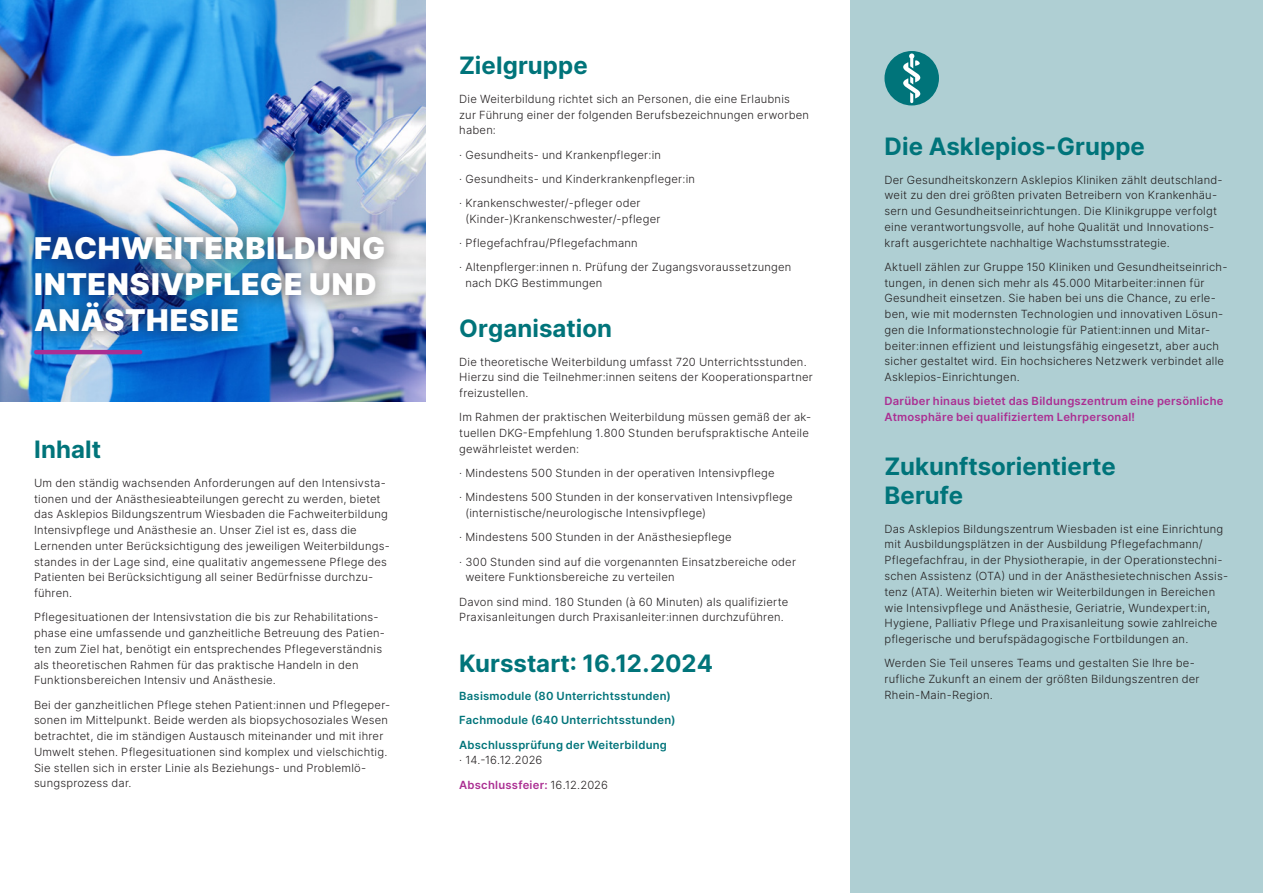
<style>
.page{position:relative;width:1263px;height:893px;background:#fff}
.page>*{position:absolute;margin:0;border:0;box-sizing:border-box;transform-origin:0 0}
.t1{font:900 30px/36px "Inter";letter-spacing:.02em;color:#fff}
.t2{font:700 24px/28.8px "Inter";letter-spacing:.005em;color:#00747a}
.t3{font:300 11.25px/15.8px "Inter";letter-spacing:.02em;color:#231f20}
.t4{font:600 11.25px/24.3px "Inter";letter-spacing:.02em;color:#00747a}
.t5{font:600 11.25px/15.8px "Inter";letter-spacing:.02em;color:#ab2e92}
.t6{font:300 11.25px/24.3px "Inter";color:#231f20}
.s1{font-weight:600;color:#ab2e92}
</style>
<div class="page">
<div style="left:850px;top:0;width:413px;height:893px;background:#afcfd3"></div>
<img style="left:0;top:0;width:425px;height:401px">
<div style="left:16px;top:217px;width:387px;height:134px;background:#231f20;opacity:.8"></div>
<hr style="left:36px;top:350px;width:104px;height:4px;background:#ab2e92">
<div style="left:884px;top:51px;width:55px;height:54px;background:#00747a;border-radius:50%"></div>
<svg style="left:903px;top:53px;width:17px;height:50px"></svg>
<h1 class="t1" style="left:34px;top:229px;width:353px">FACHWEITERBILDUNG<br>INTENSIVPFLEGE UND<br>ANÄSTHESIE</h1>
<h2 class="t2" style="left:34px;top:434px;width:69px">Inhalt</h2>
<p class="t3" style="left:34px;top:475px;width:357px">Um den ständig wachsenden Anforderungen auf den Intensivsta&shy;tionen und der Anästhesieabteilungen gerecht zu werden, bietet das Asklepios Bildungszentrum Wiesbaden die Fachweiterbildung Intensivpflege und Anästhesie an. Unser Ziel ist es, dass die Lernenden unter Berücksichtigung des jeweiligen Weiterbildungs&shy;standes in der Lage sind, eine qualitativ angemessene Pflege des Patienten bei Berücksichtigung all seiner Bedürfnisse durchzu&shy;führen.</p>
<p class="t3" style="left:34px;top:609px;width:352px">Pflegesituationen der Intensivstation die bis zur Rehabilitations&shy;phase eine umfassende und ganzheitliche Betreuung des Patien&shy;ten zum Ziel hat, benötigt ein entsprechendes Pflegeverständnis als theoretischen Rahmen für das praktische Handeln in den Funktionsbereichen Intensiv und Anästhesie.</p>
<p class="t3" style="left:34px;top:697px;width:358px">Bei der ganzheitlichen Pflege stehen Patient:innen und Pflegeper&shy;sonen im Mittelpunkt. Beide werden als biopsychosoziales Wesen betrachtet, die im ständigen Austausch miteinander und mit ihrer Umwelt stehen. Pflegesituationen sind komplex und vielschichtig.<br>Sie stellen sich in erster Linie als Beziehungs- und Problemlö&shy;sungsprozess dar.</p>
<h2 class="t2" style="left:459px;top:50px;width:130px">Zielgruppe</h2>
<p class="t3" style="left:459px;top:91px;width:351px">Die Weiterbildung richtet sich an Personen, die eine Erlaubnis zur Führung einer der folgenden Berufsbezeichnungen erworben haben:</p>
<p class="t3" style="left:459px;top:142px;width:237px;line-height:24.3px">· Gesundheits- und Krankenpfleger:in<br>· Gesundheits- und Kinderkrankenpfleger:in · Krankenschwester/-pfleger oder</p>
<p class="t3" style="left:459px;top:206px;width:334px;line-height:24.3px;text-indent:6px">(Kinder-)Krankenschwester/-pfleger<br>· Pflegefachfrau/Pflegefachmann<br>· Altenpflerger:innen n. Prüfung der Zugangsvoraussetzungen</p>
<p class="t3" style="left:465px;top:275px;width:138px">nach DKG Bestimmungen</p>
<h2 class="t2" style="left:459px;top:313px;width:154px">Organisation</h2>
<p class="t3" style="left:459px;top:354px;width:355px">Die theoretische Weiterbildung umfasst 720 Unterrichtsstunden.<br>Hierzu sind die Teilnehmer:innen seitens der Kooperationspartner freizustellen.</p>
<p class="t3" style="left:459px;top:409px;width:353px">Im Rahmen der praktischen Weiterbildung müssen gemäß der ak&shy;tuellen DKG-Empfehlung 1.800 Stunden berufspraktische Anteile gewährleistet werden:</p>
<p class="t3" style="left:459px;top:461px;width:335px;line-height:24.3px">· Mindestens 500 Stunden in der operativen Intensivpflege<br>· Mindestens 500 Stunden in der konservativen Intensivpflege</p>
<p class="t3" style="left:459px;top:501px;width:338px;line-height:24.3px;text-indent:6px">(internistische/neurologische Intensivpflege)<br>· Mindestens 500 Stunden in der Anästhesiepflege<br>· 300 Stunden sind auf die vorgenannten Einsatzbereiche oder</p>
<p class="t3" style="left:459px;top:565px;width:330px;line-height:24.3px;text-indent:6px">weitere Funktionsbereiche zu verteilen<br>Davon sind mind. 180 Stunden (à 60 Minuten) als qualifizierte</p>
<p class="t3" style="left:459px;top:609px;width:326px">Praxisanleitungen durch Praxisanleiter:innen durchzuführen.</p>
<h2 class="t2" style="left:459px;top:648px;width:255px">Kursstart: 16.12.2024</h2>
<p class="t4" style="left:459px;top:683px;width:218px">Basismodule (80 Unterrichtsstunden)<br>Fachmodule (640 Unterrichtsstunden)<br>Abschlussprüfung der Weiterbildung</p>
<p class="t6" style="left:459px;top:748px;width:150px">· 14.-16.12.2026<br><span class="s1">Abschlussfeier:</span> 16.12.2026</p>
<h2 class="t2" style="left:884px;top:131px;width:262px">Die Asklepios-Gruppe</h2>
<p class="t3" style="left:884px;top:171px;width:340px">Der Gesundheitskonzern Asklepios Kliniken zählt deutschland&shy;weit zu den drei größten privaten Betreibern von Krankenhäu&shy;sern und Gesundheitseinrichtungen. Die Klinikgruppe verfolgt eine verantwortungsvolle, auf hohe Qualität und Innovations&shy;kraft ausgerichtete nachhaltige Wachstumsstrategie.</p>
<p class="t3" style="left:884px;top:259px;width:344px">Aktuell zählen zur Gruppe 150 Kliniken und Gesundheitseinrich&shy;tungen, in denen sich mehr als 45.000 Mitarbeiter:innen für Gesundheit einsetzen. Sie haben bei uns die Chance, zu erle&shy;ben, wie mit modernsten Technologien und innovativen Lösun&shy;gen die Informationstechnologie für Patient:innen und Mitar&shy;beiter:innen effizient und leistungsfähig eingesetzt, aber auch sicher gestaltet wird. Ein hochsicheres Netzwerk verbindet alle Asklepios-Einrichtungen.</p>
<p class="t5" style="left:884px;top:393px;width:340px">Darüber hinaus bietet das Bildungszentrum eine persönliche<br>Atmosphäre bei qualifiziertem Lehrpersonal!</p>
<h2 class="t2" style="left:884px;top:451px;width:233px">Zukunftsorientierte<br>Berufe</h2>
<p class="t3" style="left:884px;top:521px;width:345px">Das Asklepios Bildungszentrum Wiesbaden ist eine Einrichtung mit Ausbildungsplätzen in der Ausbildung Pflegefachmann/ Pflegefachfrau, in der Physiotherapie, in der Operationstechni&shy;schen Assistenz (OTA) und in der Anästhesietechnischen Assis&shy;tenz (ATA). Weiterhin bieten wir Weiterbildungen in Bereichen wie Intensivpflege und Anästhesie, Geriatrie, Wundexpert:in, Hygiene, Palliativ Pflege und Praxisanleitung sowie zahlreiche pflegerische und berufspädagogische Fortbildungen an.</p>
<p class="t3" style="left:884px;top:655px;width:317px">Werden Sie Teil unseres Teams und gestalten Sie Ihre be&shy;rufliche Zukunft an einem der größten Bildungszentren der<br>Rhein-Main-Region.</p>
</div>
